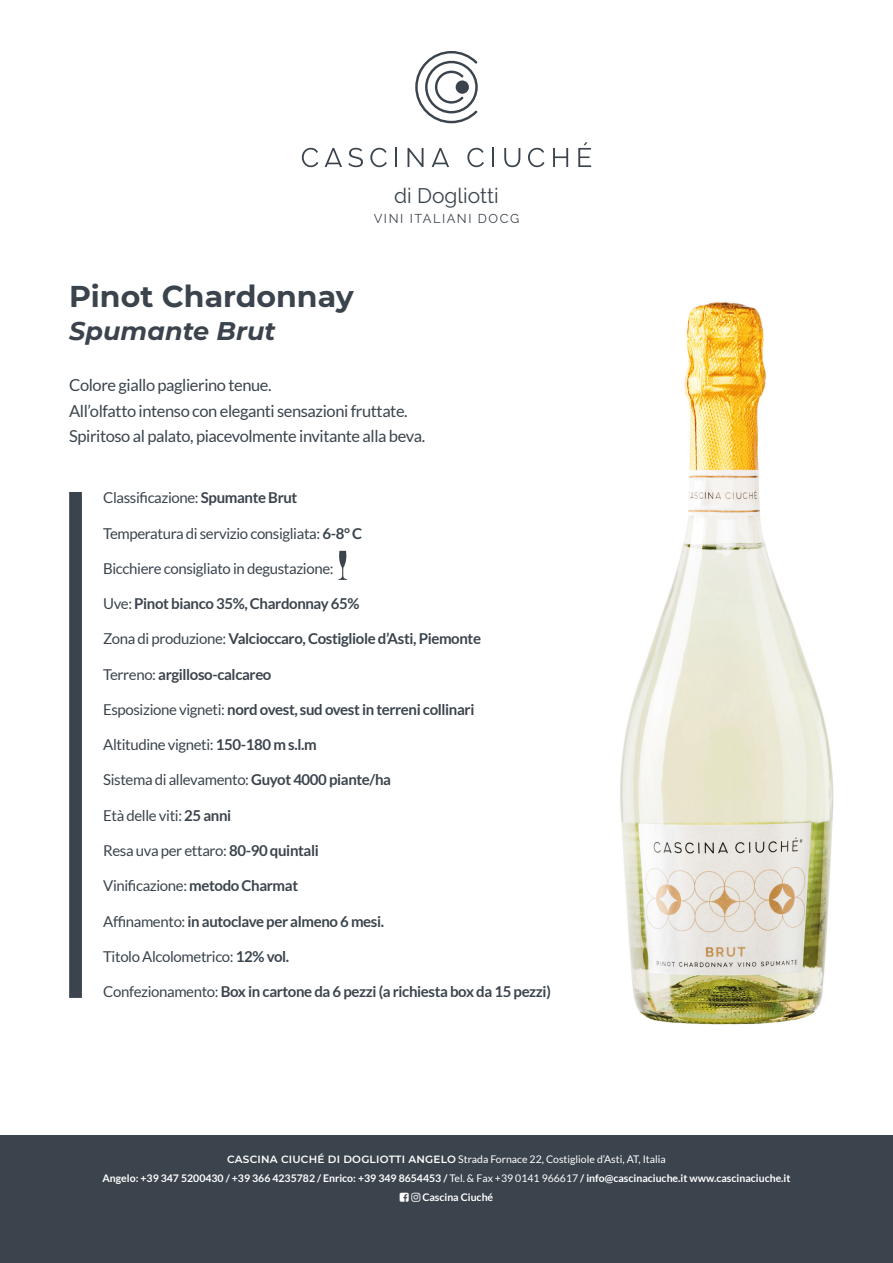
<style>
.page{position:relative;width:893px;height:1263px;background:#fff}
.page>*{position:absolute;margin:0;border:0;box-sizing:border-box;transform-origin:0 0}
.t1{font:700 30px "Montserrat";color:#3b444d}
.t2{font:italic 700 25.5px "Montserrat";color:#3b444d}
.t3{font:21px "Raleway";color:#3b444d}
.t4{font:16.5px/25.5px "Lato";letter-spacing:-.025em;color:#3b444d}
.t5{font:15px "Lato";letter-spacing:-.025em;color:#3b444d}
.t6{font:700 15px "Lato";letter-spacing:-.025em;color:#3b444d}
.t7{font:12.75px "Raleway";letter-spacing:.12em;color:#3b444d}
.t8{font:700 10.5px "Lato";color:#fff}
.t9{font:10.5px "Lato";color:#fff}
.s1{font-weight:700}
.s2{font-weight:400}
.s3{font-family:"Montserrat";font-weight:600}
</style>
<div class="page">
<div style="left:0;top:1135px;width:893px;height:128px;background:#3b444d"></div>
<svg style="left:302px;top:148px;width:16px;height:19px"></svg>
<svg style="left:348px;top:148px;width:15px;height:19px"></svg>
<svg style="left:370px;top:148px;width:17px;height:19px"></svg>
<svg style="left:395px;top:148px;width:2px;height:19px"></svg>
<svg style="left:408px;top:148px;width:15px;height:19px"></svg>
<svg style="left:467px;top:148px;width:17px;height:19px"></svg>
<svg style="left:492px;top:148px;width:2px;height:19px"></svg>
<svg style="left:504px;top:148px;width:16px;height:19px"></svg>
<svg style="left:528px;top:148px;width:16px;height:19px"></svg>
<svg style="left:553px;top:148px;width:15px;height:19px"></svg>
<svg style="left:578px;top:142px;width:13px;height:25px"></svg>
<svg style="left:325px;top:148px;width:17px;height:19px"></svg>
<svg style="left:432px;top:148px;width:17px;height:19px"></svg>
<svg style="left:415px;top:51px;width:63px;height:72px"></svg>
<svg style="left:338px;top:551px;width:9px;height:29px"></svg>
<div style="left:69px;top:492px;width:13px;height:506px;background:#3b444d"></div>
<img style="left:620px;top:302px;width:214px;height:723px">
<h3 class="t3" style="left:394px;top:183px;width:106px">di Dogliotti</h3>
<p class="t7" style="left:374px;top:211px;width:147px">VINI ITALIANI DOCG</p>
<p class="t1" style="left:69px;top:274px;width:286px">Pinot Chardonnay</p>
<p class="t2" style="left:69px;top:312px;width:208px">Spumante Brut</p>
<p class="t4" style="left:69px;top:372px;width:340px">Colore giallo paglierino tenue.<br>All’olfatto intenso con eleganti sensazioni fruttate.</p>
<p class="t4" style="left:69px;top:423px;width:358px">Spiritoso al palato, piacevolmente invitante alla beva.</p>
<p class="t5" style="left:103px;top:490px;width:196px">Classificazione: <span class="s1">Spumante Brut</span></p>
<p class="t5" style="left:103px;top:525px;width:261px">Temperatura di servizio consigliata: <span class="s1">6-8° C</span></p>
<p class="t5" style="left:103px;top:560px;width:232px">Bicchiere consigliato in degustazione:</p>
<p class="t6" style="left:103px;top:595px;width:258px"><span class="s2">Uve:</span> Pinot bianco 35%, Chardonnay 65%</p>
<p class="t6" style="left:103px;top:630px;width:379px"><span class="s2">Zona di produzione:</span> Valcioccaro, Costigliole d’Asti, Piemonte</p>
<p class="t6" style="left:103px;top:666px;width:170px"><span class="s2">Terreno:</span> argilloso-calcareo</p>
<p class="t6" style="left:103px;top:701px;width:373px"><span class="s2">Esposizione vigneti:</span> nord ovest, sud ovest in terreni collinari</p>
<p class="t5" style="left:103px;top:736px;width:215px">Altitudine vigneti: <span class="s1">150-180 m s.l.m</span></p>
<p class="t5" style="left:103px;top:772px;width:289px">Sistema di allevamento: <span class="s1">Guyot 4000 piante/ha</span></p>
<p class="t5" style="left:103px;top:807px;width:130px">Età delle viti: <span class="s1">25 anni</span></p>
<p class="t5" style="left:103px;top:842px;width:217px">Resa uva per ettaro: <span class="s1">80-90 quintali</span></p>
<p class="t5" style="left:103px;top:877px;width:196px">Vinificazione: <span class="s1">metodo Charmat</span></p>
<p class="t6" style="left:103px;top:912px;width:282px"><span class="s2">Affinamento:</span> in autoclave per almeno 6 mesi.</p>
<p class="t5" style="left:103px;top:948px;width:188px">Titolo Alcolometrico: <span class="s1">12% vol.</span></p>
<p class="t6" style="left:103px;top:983px;width:449px"><span class="s2">Confezionamento:</span> Box in cartone da 6 pezzi (a richiesta box da 15 pezzi)</p>
<p class="t9" style="left:227px;top:1153px;width:440px"><span class="s3">CASCINA CIUCHÉ DI DOGLIOTTI ANGELO</span> Strada Fornace 22, Costigliole d’Asti, AT, Italia</p>
<p class="t8" style="left:102px;top:1172px;width:690px">Angelo: +39 347 5200430 / +39 366 4235782 / Enrico: +39 349 8654453 / <span class="s2">Tel. &amp; Fax +39 0141 966617</span> / info@cascinaciuche.it www.cascinaciuche.it</p>
<p class="t8" style="left:422px;top:1191px;width:72px">Cascina Ciuché</p>
</div>
